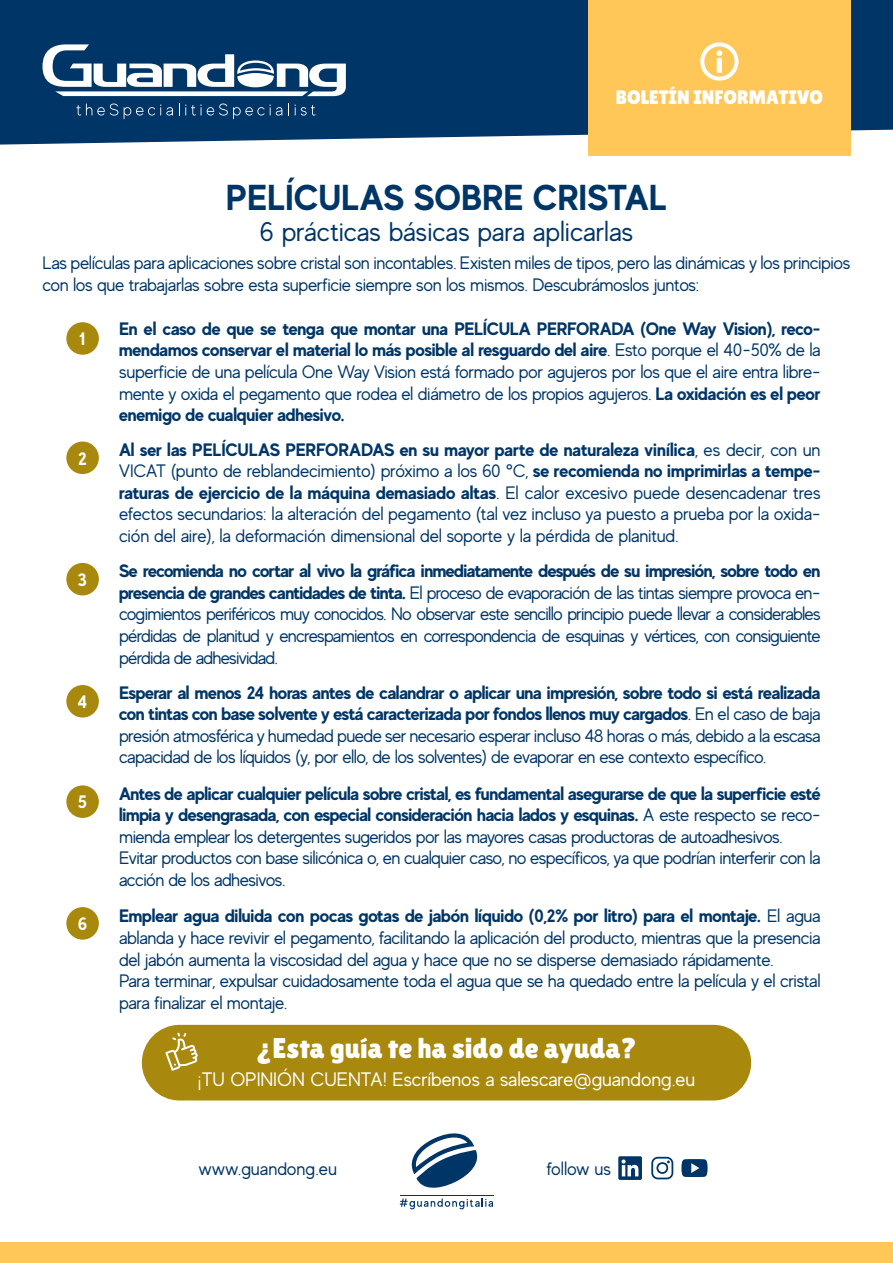
<style>
.page{position:relative;width:893px;height:1263px;background:#fff}
.page>*{position:absolute;margin:0;border:0;box-sizing:border-box;transform-origin:0 0}
.t1{font:700 36px "MADE Evolve Sans";color:#003667}
.t2{font:28.5px "Lilita One";color:#fff}
.t3{font:27px "MADE Evolve Sans";color:#003667}
.t4{font:19.5px "MADE Evolve Sans";color:#fff}
.t5{font:19.5px "Lilita One";color:#fff}
.t6{font:18px/21.6px "MADE Evolve Sans";letter-spacing:-.03em;color:#003667;text-align:justify}
.t7{font:700 18px/21.6px "MADE Evolve Sans";letter-spacing:-.03em;color:#003667;text-align:justify}
.t8{font:18px "MADE Evolve Sans";color:#003667}
.t9{font:18px "MADE Evolve Sans";letter-spacing:-.01em;color:#003667}
.t10{font:700 18px "MADE Evolve Sans";color:#fff}
.s1{font-weight:400}
.s2{font-weight:700}
</style>
<div class="page">
<div style="left:0;top:0;width:893px;height:145px;background:#003667"></div>
<div style="left:588px;top:0;width:262px;height:155px;background:#fec757"></div>
<svg style="left:43px;top:44px;width:303px;height:52px"></svg>
<svg style="left:76px;top:104px;width:42px;height:12px"></svg>
<svg style="left:124px;top:105px;width:49px;height:14px"></svg>
<svg style="left:179px;top:103px;width:103px;height:16px;background:#1c4c78"></svg>
<svg style="left:288px;top:103px;width:1px;height:12px"></svg>
<svg style="left:295px;top:105px;width:21px;height:11px"></svg>
<div style="left:700px;top:42px;width:38px;height:39px;border:4px solid #fff;border-radius:50%"></div>
<svg style="left:716px;top:50px;width:6px;height:23px"></svg>
<div style="left:0;top:1242px;width:893px;height:21px;background:#fec757"></div>
<div style="left:66px;top:322px;width:33px;height:33px;background:#a9880e;border-radius:50%"></div>
<svg style="left:411px;top:1133px;width:67px;height:55px"></svg>
<hr style="left:400px;top:1195px;width:93px;height:1px;background:#003667">
<svg style="left:400px;top:1198px;width:93px;height:11px"></svg>
<svg style="left:618px;top:1156px;width:24px;height:24px"></svg>
<svg style="left:651px;top:1157px;width:22px;height:22px"></svg>
<svg style="left:681px;top:1159px;width:27px;height:18px"></svg>
<div style="left:142px;top:1025px;width:609px;height:75px;background:#a9880e;border-radius:38px"></div>
<svg style="left:165px;top:1032px;width:33px;height:39px"></svg>
<div style="left:66px;top:907px;width:33px;height:33px;background:#a9880e;border-radius:50%"></div>
<div style="left:66px;top:785px;width:33px;height:33px;background:#a9880e;border-radius:50%"></div>
<div style="left:66px;top:685px;width:33px;height:32px;background:#a9880e;border-radius:50%"></div>
<div style="left:66px;top:563px;width:33px;height:32px;background:#a9880e;border-radius:50%"></div>
<div style="left:66px;top:441px;width:33px;height:33px;background:#a9880e;border-radius:50%"></div>
<p class="t5" style="left:616px;top:86px;width:209px">BOLETÍN INFORMATIVO</p>
<p class="t1" style="left:226px;top:175px;width:443px">PELÍCULAS SOBRE CRISTAL</p>
<p class="t3" style="left:260px;top:215px;width:375px">6 prácticas básicas para aplicarlas</p>
<p class="t6" style="left:43px;top:251px;width:809px">Las películas para aplicaciones sobre cristal son incontables. Existen miles de tipos, pero las dinámicas y los principios con los que trabajarlas sobre esta superficie siempre son los mismos. Descubrámoslos juntos:</p>
<p class="t10" style="left:79px;top:327px;width:9px">1</p>
<p class="t10" style="left:78px;top:447px;width:11px">2</p>
<p class="t10" style="left:78px;top:568px;width:11px">3</p>
<p class="t10" style="left:78px;top:690px;width:12px">4</p>
<p class="t10" style="left:78px;top:791px;width:11px">5</p>
<p class="t10" style="left:78px;top:912px;width:11px">6</p>
<p class="t7" style="left:119px;top:317px;width:703px">En el caso de que se tenga que montar una PELÍCULA PERFORADA (One Way Vision), reco&shy;mendamos conservar el material lo más posible al resguardo del aire<span class="s1">. Esto porque el 40-50% de la superficie de una película One Way Vision está formado por agujeros por los que el aire entra libre&shy;mente y oxida el pegamento que rodea el diámetro de los propios agujeros.</span> La oxidación es el peor enemigo de cualquier adhesivo.</p>
<p class="t6" style="left:119px;top:438px;width:703px"><span class="s2">Al ser las PELÍCULAS PERFORADAS en su mayor parte de naturaleza vinílica</span>, es decir, con un VICAT (punto de reblandecimiento) próximo a los 60 °C, <span class="s2">se recomienda no imprimirlas a tempe&shy;raturas de ejercicio de la máquina demasiado altas</span>. El calor excesivo puede desencadenar tres efectos secundarios: la alteración del pegamento (tal vez incluso ya puesto a prueba por la oxida&shy;ción del aire), la deformación dimensional del soporte y la pérdida de planitud.</p>
<p class="t6" style="left:119px;top:560px;width:703px"><span class="s2">Se recomienda no cortar al vivo la gráfica inmediatamente después de su impresión, sobre todo en presencia de grandes cantidades de tinta.</span> El proceso de evaporación de las tintas siempre provoca en&shy;cogimientos periféricos muy conocidos. No observar este sencillo principio puede llevar a considerables pérdidas de planitud y encrespamientos en correspondencia de esquinas y vértices, con consiguiente pérdida de adhesividad.</p>
<p class="t6" style="left:119px;top:681px;width:703px"><span class="s2">Esperar al menos 24 horas antes de calandrar o aplicar una impresión, sobre todo si está realizada con tintas con base solvente y está caracterizada por fondos llenos muy cargados</span>. En el caso de baja presión atmosférica y humedad puede ser necesario esperar incluso 48 horas o más, debido a la escasa capacidad de los líquidos (y, por ello, de los solventes) de evaporar en ese contexto específico.</p>
<p class="t7" style="left:119px;top:782px;width:703px">Antes de aplicar cualquier película sobre cristal, es fundamental asegurarse de que la superficie esté limpia y desengrasada, con especial consideración hacia lados y esquinas. <span class="s1">A este respecto se reco&shy;mienda emplear los detergentes sugeridos por las mayores casas productoras de autoadhesivos.</span></p>
<p class="t6" style="left:119px;top:847px;width:703px">Evitar productos con base silicónica o, en cualquier caso, no específicos, ya que podrían interferir con la acción de los adhesivos.</p>
<p class="t6" style="left:119px;top:905px;width:703px"><span class="s2">Emplear agua diluida con pocas gotas de jabón líquido (0,2% por litro) para el montaje.</span> El agua ablanda y hace revivir el pegamento, facilitando la aplicación del producto, mientras que la presencia del jabón aumenta la viscosidad del agua y hace que no se disperse demasiado rápidamente.</p>
<p class="t6" style="left:119px;top:969px;width:703px">Para terminar, expulsar cuidadosamente toda el agua que se ha quedado entre la película y el cristal para finalizar el montaje.</p>
<h2 class="t2" style="left:256px;top:1031px;width:383px">¿Esta guía te ha sido de ayuda?</h2>
<p class="t4" style="left:198px;top:1067px;width:499px">¡TU OPINIÓN CUENTA! Escríbenos a salescare@guandong.eu</p>
<p class="t8" style="left:199px;top:1157px;width:140px">www.guandong.eu</p>
<p class="t9" style="left:546px;top:1157px;width:66px">follow us</p>
</div>
